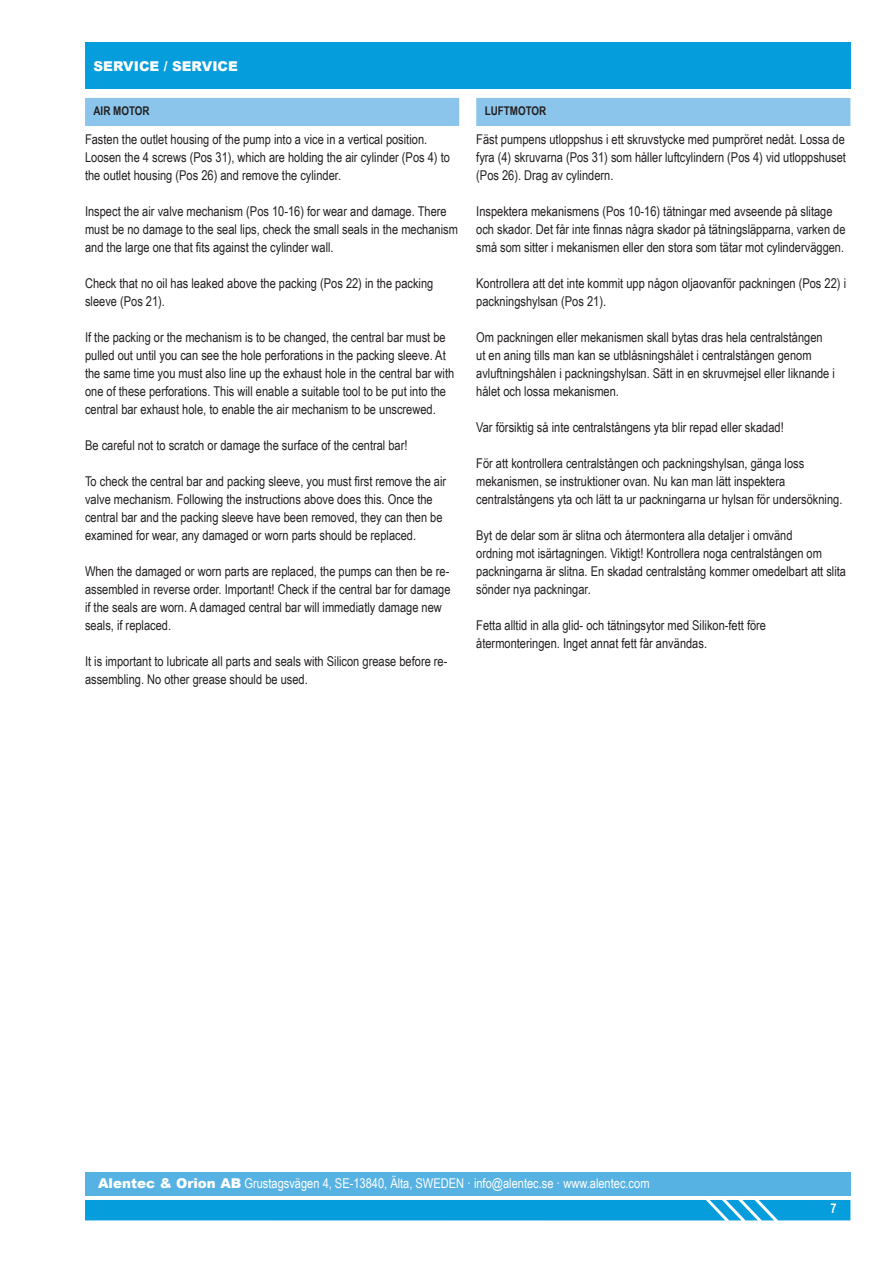
<style>
.page{position:relative;width:893px;height:1263px;background:#fff}
.page>*{position:absolute;margin:0;border:0;box-sizing:border-box;transform-origin:0 0}
.Estilo_de_párrafo_bo{font:13.5px/18px "Arial Narrow";color:#231f20}
.t1{font:13.5px "Arial Narrow";color:#fff}
.titulos_apartados{font:900 13.5px "Arial";color:#fff}
.t2{font:700 13.5px "Arial Narrow";color:#fff}
.subtítulos_apartados{font:700 12px "Arial Narrow";color:#231f20}
.s1{font-family:"Arial";font-weight:900}
</style>
<div class="page">
<div style="left:85px;top:1200px;width:765px;height:20px;background:#069ddc"></div>
<div style="left:85px;top:1172px;width:765px;height:24px;background:#57b2e4"></div>
<div style="left:85px;top:43px;width:765px;height:46px;background:#069ddc"></div>
<div style="left:85px;top:98px;width:374px;height:28px;background:#8bc5eb"></div>
<div style="left:476px;top:98px;width:374px;height:28px;background:#8bc5eb"></div>
<p class="titulos_apartados" style="left:94px;top:56px;width:278px">G NERAL / ALLMÄNT / GÉNÉRALITÉS</p>
<p class="titulos_apartados" style="left:94px;top:56px;width:146px">SERVICE / SERVICE</p>
<p class="subtítulos_apartados" style="left:94px;top:102px;width:58px">AIR MOTOR</p>
<p class="Estilo_de_párrafo_bo" style="left:85px;top:130px;width:366px">Fasten the outlet housing of the pump into a vice in a vertical position.<br>Loosen the 4 screws (Pos 31), which are holding the air cylinder (Pos 4) to the outlet housing (Pos 26) and remove the cylinder.</p>
<p class="Estilo_de_párrafo_bo" style="left:85px;top:202px;width:374px">Inspect the air valve mechanism (Pos 10-16) for wear and damage. There must be no damage to the seal lips, check the small seals in the mechanism and the large one that fits against the cylinder wall.</p>
<p class="Estilo_de_párrafo_bo" style="left:85px;top:274px;width:350px">Check that no oil has leaked above the packing (Pos 22) in the packing sleeve (Pos 21).</p>
<p class="Estilo_de_párrafo_bo" style="left:85px;top:328px;width:371px">If the packing or the mechanism is to be changed, the central bar must be pulled out until you can see the hole perforations in the packing sleeve. At the same time you must also line up the exhaust hole in the central bar with one of these perforations. This will enable a suitable tool to be put into the central bar exhaust hole, to enable the air mechanism to be unscrewed.</p>
<p class="Estilo_de_párrafo_bo" style="left:85px;top:436px;width:324px">Be careful not to scratch or damage the surface of the central bar!</p>
<p class="Estilo_de_párrafo_bo" style="left:85px;top:472px;width:363px">To check the central bar and packing sleeve, you must first remove the air valve mechanism. Following the instructions above does this. Once the central bar and the packing sleeve have been removed, they can then be examined for wear, any damaged or worn parts should be replaced.</p>
<p class="Estilo_de_párrafo_bo" style="left:85px;top:562px;width:367px">When the damaged or worn parts are replaced, the pumps can then be re&shy;assembled in reverse order. Important! Check if the central bar for damage if the seals are worn. A damaged central bar will immediatly damage new seals, if replaced.</p>
<p class="Estilo_de_párrafo_bo" style="left:85px;top:652px;width:364px">It is important to lubricate all parts and seals with Silicon grease before re&shy;assembling. No other grease should be used.</p>
<p class="subtítulos_apartados" style="left:485px;top:102px;width:63px">LUFTMOTOR</p>
<p class="Estilo_de_párrafo_bo" style="left:476px;top:130px;width:371px;text-align:justify">Fäst pumpens utloppshus i ett skruvstycke med pumpröret nedåt. Lossa de fyra (4) skruvarna (Pos 31) som håller luftcylindern (Pos 4) vid utloppshuset (Pos 26). Drag av cylindern.</p>
<p class="Estilo_de_párrafo_bo" style="left:476px;top:202px;width:371px">Inspektera mekanismens (Pos 10-16) tätningar med avseende på slitage och skador. Det får inte finnas några skador på tätningsläpparna, varken de små som sitter i mekanismen eller den stora som tätar mot cylinderväggen.</p>
<p class="Estilo_de_párrafo_bo" style="left:476px;top:274px;width:371px">Kontrollera att det inte kommit upp någon oljaovanför packningen (Pos 22) i packningshylsan (Pos 21).</p>
<p class="Estilo_de_párrafo_bo" style="left:476px;top:328px;width:360px">Om packningen eller mekanismen skall bytas dras hela centralstången ut en aning tills man kan se utblåsningshålet i centralstången genom avluftningshålen i packningshylsan. Sätt in en skruvmejsel eller liknande i hålet och lossa mekanismen.</p>
<p class="Estilo_de_párrafo_bo" style="left:476px;top:418px;width:309px">Var försiktig så inte centralstångens yta blir repad eller skadad!</p>
<p class="Estilo_de_párrafo_bo" style="left:476px;top:454px;width:368px">För att kontrollera centralstången och packningshylsan, gänga loss mekanismen, se instruktioner ovan. Nu kan man lätt inspektera centralstångens yta och lätt ta ur packningarna ur hylsan för undersökning.</p>
<p class="Estilo_de_párrafo_bo" style="left:476px;top:526px;width:371px">Byt de delar som är slitna och återmontera alla detaljer i omvänd<br>ordning mot isärtagningen. Viktigt! Kontrollera noga centralstången om packningarna är slitna. En skadad centralstång kommer omedelbart att slita sönder nya packningar.</p>
<p class="Estilo_de_párrafo_bo" style="left:476px;top:616px;width:291px">Fetta alltid in alla glid- och tätningsytor med Silikon-fett före återmonteringen. Inget annat fett får användas.</p>
<p class="t1" style="left:98px;top:1173px;width:553px"><span class="s1">Alentec &amp; Orion AB</span> Grustagsvägen 4, SE-13840, Älta, SWEDEN · info@alentec.se · www.alentec.com</p>
<p class="t2" style="left:831px;top:1198px;width:8px">7</p>
</div>
